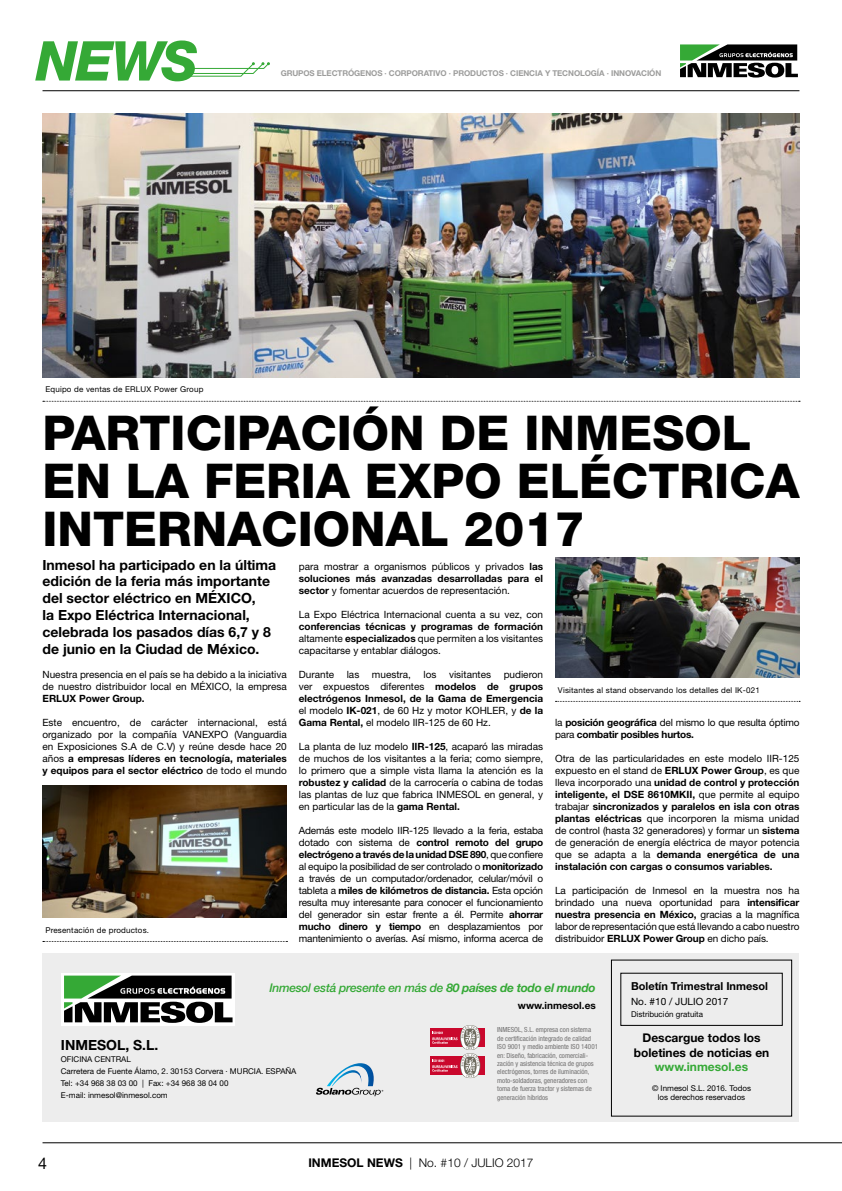
<style>
.page{position:relative;width:842px;height:1191px;background:#fff}
.page>*{position:absolute;margin:0;border:0;box-sizing:border-box;transform-origin:0 0}
.t1{font:800 48px/48px "Helvetica Neue LT Std";color:#000}
.t2{font:16px "Helvetica Neue LT Std";color:#000}
.t3{font:700 14px/16.8px "Helvetica Neue LT Std";color:#000}
.t4{font:italic 500 12px "Helvetica Neue LT Std";letter-spacing:-.025em;color:#35a936}
.t5{font:700 12px/14.4px "Helvetica Neue LT Std";color:#000;text-align:center}
.t6{font:300 12px "Helvetica Neue LT Std";color:#000}
.t7{font:700 12px "Helvetica Neue LT Std";color:#35a936}
.t8{font:700 11px "Helvetica Neue LT Std";color:#000}
.t9{font:10px/12px "Helvetica Neue LT Std";color:#000;text-align:justify}
.t10{font:700 10px/12px "Helvetica Neue LT Std";letter-spacing:-.01em;color:#000}
.t11{font:8px/12px "Helvetica Neue LT Std";color:#000}
.t12{font:8px "Helvetica Neue LT Std";letter-spacing:.025em;color:#000}
.t13{font:700 8px "Helvetica Neue LT Std";letter-spacing:-.01em;color:#9d9d9c}
.t14{font:condensed 7px/8.4px "Helvetica Neue LT Std";color:#706f6f}
.s1{font-weight:700}
.s2{font-weight:400}
</style>
<div class="page">
<hr style="left:43px;top:1142px;width:799px;height:1px;background:#000">
<hr style="left:43px;top:90px;width:756px;height:1px;background:#000">
<svg style="left:35px;top:40px;width:235px;height:41px"></svg>
<div style="left:43px;top:953px;width:756px;height:169px;background:#ededed"></div>
<svg style="left:680px;top:44px;width:118px;height:34px"></svg>
<div style="left:611px;top:959px;width:181px;height:157px;border:1px solid #000"></div>
<svg style="left:316px;top:1063px;width:67px;height:33px"></svg>
<div style="left:430px;top:1028px;width:55px;height:18px;background:#ca082d"></div>
<div style="left:430px;top:1056px;width:55px;height:18px;background:#ca082d"></div>
<svg style="left:432px;top:1025px;width:48px;height:53px"></svg>
<div style="left:61px;top:972px;width:174px;height:53px;background:#fff"></div>
<svg style="left:64px;top:975px;width:169px;height:47px"></svg>
<svg style="left:43px;top:401px;width:757px;height:1px"></svg>
<img style="left:43px;top:113px;width:756px;height:264px">
<svg style="left:43px;top:941px;width:244px;height:1px"></svg>
<svg style="left:555px;top:701px;width:245px;height:1px"></svg>
<img style="left:43px;top:785px;width:244px;height:132px">
<img style="left:555px;top:557px;width:244px;height:120px">
<p class="t13" style="left:281px;top:68px;width:382px">GRUPOS ELECTRÓGENOS · CORPORATIVO · PRODUCTOS · CIENCIA Y TECNOLOGÍA · INNOVACIÓN</p>
<p class="t12" style="left:45px;top:385px;width:160px">Equipo de ventas de ERLUX Power Group</p>
<h1 class="t1" style="left:43px;top:408px;width:758px">PARTICIPACIÓN DE INMESOL<br>EN LA FERIA EXPO ELÉCTRICA<br>INTERNACIONAL 2017</h1>
<h3 class="t3" style="left:43px;top:556px;width:235px">Inmesol ha participado en la última edición de la feria más importante del sector eléctrico en MÉXICO,<br>la Expo Eléctrica Internacional, celebrada los pasados días 6,7 y 8 de junio en la Ciudad de México.</h3>
<p class="t9" style="left:43px;top:668px;width:246px">Nuestra presencia en el país se ha debido a la iniciativa de nuestro distribuidor local en MÉXICO, la empresa</p>
<p class="t10" style="left:43px;top:692px;width:104px">ERLUX Power Group.</p>
<p class="t9" style="left:43px;top:716px;width:246px">Este encuentro, de carácter internacional, está organizado por la compañía VANEXPO (Vanguardia en Exposiciones S.A de C.V) y reúne desde hace 20 años <span class="s1">a empresas líderes en tecnología, materiales y equipos para el sector eléctrico</span> de todo el mundo</p>
<p class="t12" style="left:45px;top:925px;width:105px">Presentación de productos.</p>
<p class="t9" style="left:299px;top:560px;width:246px">para mostrar a organismos públicos y privados <span class="s1">las soluciones más avanzadas desarrolladas para el sector</span> y fomentar acuerdos de representación.</p>
<p class="t9" style="left:299px;top:608px;width:246px">La Expo Eléctrica Internacional cuenta a su vez, con</p>
<p class="t9" style="left:299px;top:620px;width:246px"><span class="s1">conferencias técnicas y programas de formación </span>altamente <span class="s1">especializados</span> que permiten a los visitantes capacitarse y entablar diálogos.</p>
<p class="t9" style="left:299px;top:668px;width:37px">Durante</p>
<p class="t9" style="left:347px;top:668px;width:14px">las</p>
<p class="t9" style="left:372px;top:668px;width:41px">muestra,</p>
<p class="t9" style="left:424px;top:668px;width:14px">los</p>
<p class="t9" style="left:449px;top:668px;width:44px">visitantes</p>
<p class="t9" style="left:299px;top:668px;width:246px;text-indent:205px">pudieron ver expuestos diferentes <span class="s1">modelos de grupos electrógenos Inmesol, de la Gama de Emergencia </span>el modelo <span class="s1">IK-021</span>, de 60 Hz y motor KOHLER, y <span class="s1">de la Gama Rental,</span> el modelo IIR-125 de 60 Hz.</p>
<p class="t9" style="left:299px;top:740px;width:246px">La planta de luz modelo <span class="s1">IIR-125</span>, acaparó las miradas de muchos de los visitantes a la feria; como siempre, lo primero que a simple vista llama la atención es la <span class="s1">robustez y calidad</span> de la carrocería o cabina de todas las plantas de luz que fabrica INMESOL en general, y en particular las de la <span class="s1">gama Rental.</span></p>
<p class="t9" style="left:299px;top:824px;width:246px">Además este modelo IIR-125 llevado a la feria, estaba dotado con sistema de <span class="s1">control remoto del grupo electrógeno a través de la unidad DSE 890</span>, que confiere al equipo la posibilidad de ser controlado o <span class="s1">monitorizado </span>a través de un computador/ordenador, celular/móvil o tableta a <span class="s1">miles de kilómetros de distancia.</span> Esta opción resulta muy interesante para conocer el funcionamiento del generador sin estar frente a él. Permite <span class="s1">ahorrar mucho dinero y tiempo</span> en desplazamientos por mantenimiento o averías. Así mismo, informa acerca de</p>
<p class="t12" style="left:558px;top:685px;width:203px">Visitantes al stand observando los detalles del IK-021</p>
<p class="t10" style="left:555px;top:716px;width:246px"><span class="s2">la</span> posición geográfica <span class="s2">del mismo lo que resulta óptimo para</span> combatir posibles hurtos.</p>
<p class="t9" style="left:555px;top:752px;width:246px">Otra de las particularidades en este modelo IIR-125 expuesto en el stand de <span class="s1">ERLUX Power Group</span>, es que lleva incorporado una <span class="s1">unidad de control y protección inteligente, el DSE 8610MKII,</span> que permite al equipo trabajar <span class="s1">sincronizados y paralelos en isla con otras plantas eléctricas</span> que incorporen la misma unidad de control (hasta 32 generadores) y formar un <span class="s1">sistema </span>de generación de energía eléctrica de mayor potencia que se adapta a la <span class="s1">demanda energética de una instalación con cargas o consumos variables.</span></p>
<p class="t9" style="left:555px;top:884px;width:246px">La participación de Inmesol en la muestra nos ha brindado una nueva oportunidad para <span class="s1">intensificar nuestra presencia en México,</span> gracias a la magnífica labor de representación que está llevando a cabo nuestro distribuidor <span class="s1">ERLUX Power Group</span> en dicho país.</p>
<p class="t4" style="left:269px;top:981px;width:328px">Inmesol está presente en más de <span class="s1">80 países de todo el mundo</span></p>
<h3 class="t3" style="left:61px;top:1036px;width:99px">INMESOL, S.L.</h3>
<p class="t11" style="left:61px;top:1052px;width:237px">OFICINA CENTRAL<br>Carretera de Fuente Álamo, 2. 30153 Corvera · MURCIA. ESPAÑA Tel: +34 968 38 03 00 | Fax: +34 968 38 04 00<br>E-mail: inmesol@inmesol.com</p>
<p class="t10" style="left:518px;top:999px;width:79px">www.inmesol.es</p>
<p class="t14" style="left:497px;top:1025px;width:102px">INMESOL, S.L. empresa con sistema de certificación integrado de calidad ISO 9001 y medio ambiente ISO 14001 en: Diseño, fabricación, comerciali&shy;zación y asistencia técnica de grupos electrógenos, torres de iluminación, moto-soldadoras, generadores con toma de fuerza tractor y sistemas de generación híbridos</p>
<h2 class="t2" style="left:38px;top:1153px;width:10px">4</h2>
<p class="t6" style="left:308px;top:1155px;width:227px"><span class="s1">INMESOL NEWS</span> | No. #10 / JULIO 2017</p>
<p class="t8" style="left:631px;top:979px;width:138px">Boletín Trimestral Inmesol</p>
<p class="t9" style="left:631px;top:995px;width:99px">No. #10 / JULIO 2017</p>
<p class="t11" style="left:631px;top:1008px;width:74px">Distribución gratuita</p>
<p class="t5" style="left:634px;top:1030px;width:137px">Descargue todos los boletines de noticias en</p>
<p class="t7" style="left:655px;top:1059px;width:95px">www.inmesol.es</p>
<p class="t11" style="left:652px;top:1083px;width:101px;line-height:9.6px;text-align:center">© Inmesol S.L. 2016. Todos los derechos reservados</p>
</div>
